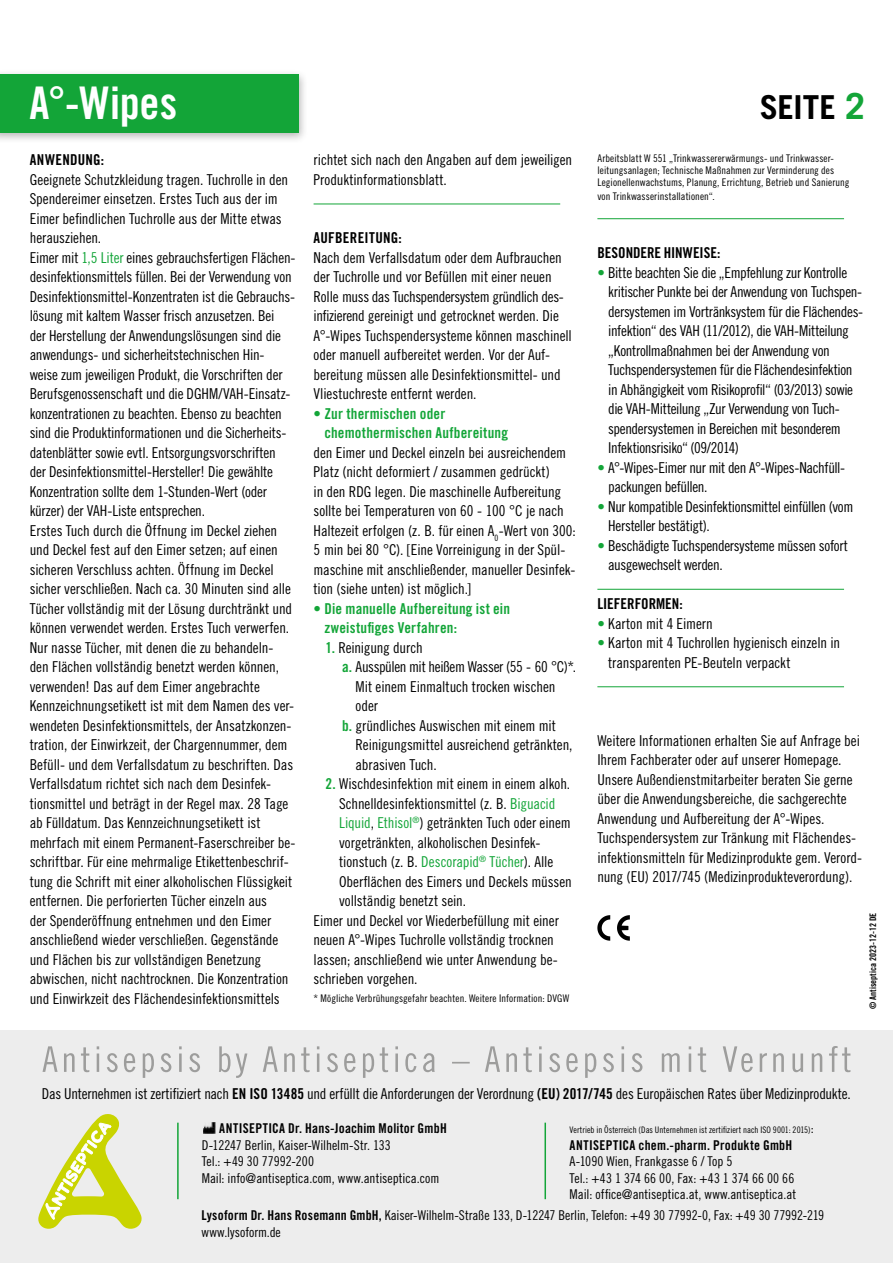
<style>
.page{position:relative;width:893px;height:1263px;background:#fff}
.page>*{position:absolute;margin:0;border:0;box-sizing:border-box;transform-origin:0 0}
.t1{font:45px "Trade Gothic LT Std Bd Cn 20";color:#fff}
.t2{font:700 33px "Trade Gothic LT Std";letter-spacing:-.005em;color:#000}
.t3{font:15px/19.5px "Trade Gothic LT Std Cn 18";letter-spacing:-.01em;color:#000}
.t4{font:15px/19.5px "Trade Gothic LT Std Bd Cn 20";letter-spacing:.01em;color:#13a538}
.t5{font:15px "Trade Gothic LT Std Bd Cn 20";letter-spacing:.005em;color:#000}
.t6{font:13.5px/16.5px "Trade Gothic LT Std Cn 18";color:#000}
.t7{font:13.5px "Trade Gothic LT Std Bd Cn 20";letter-spacing:.02em;color:#000}
.t8{font:10.5px/12px "Trade Gothic LT Std Cn 18";letter-spacing:.01em;color:#000}
.t9{font:9px "Trade Gothic LT Std Cn 18";letter-spacing:.005em;color:#000}
.t10{font:9px "Trade Gothic LT Std Bd Cn 20";color:#000}
.s1{font-size:36px;color:#13a538}
.s2{color:#13a538}
.s3{font-family:"Trade Gothic LT Std Cn 18"}
.s4{font-family:"Trade Gothic LT Std Bd Cn 20";color:#13a538}
.s5{font-family:"Trade Gothic LT Std Bd Cn 20"}
.s6{font-size:13.5px}
</style>
<div class="page">
<div style="left:0;top:1030px;width:893px;height:233px;background:#ededed"></div>
<svg style="left:43px;top:1046px;width:807px;height:32px"></svg>
<svg style="left:38px;top:1114px;width:104px;height:115px"></svg>
<hr style="left:177px;top:1123px;width:2px;height:76px;background:#13a538">
<hr style="left:544px;top:1123px;width:2px;height:76px;background:#13a538">
<svg style="left:203px;top:1122px;width:12px;height:11px"></svg>
<hr style="left:314px;top:204px;width:246px;height:1px;background:#13a538">
<hr style="left:597px;top:218px;width:247px;height:1px;background:#13a538">
<hr style="left:597px;top:589px;width:247px;height:1px;background:#13a538">
<hr style="left:597px;top:686px;width:247px;height:1px;background:#13a538">
<svg style="left:597px;top:915px;width:33px;height:26px"></svg>
<div style="left:0;top:69px;width:308px;height:74px;background:#000;opacity:.29"></div>
<div style="left:0;top:74px;width:298px;height:59px;background:#13a538"></div>
<h1 class="t1" style="left:29px;top:76px;width:149px">A°-Wipes</h1>
<h2 class="t2" style="left:760px;top:87px;width:107px">SEITE <span class="s1">2</span></h2>
<p class="t5" style="left:30px;top:151px;width:76px">ANWENDUNG:</p>
<p class="t3" style="left:30px;top:170px;width:267px">Geeignete Schutzkleidung tragen. Tuchrolle in den Spendereimer einsetzen. Erstes Tuch aus der im Eimer befindlichen Tuchrolle aus der Mitte etwas herausziehen.<br>Eimer mit <span class="s2">1,5 Liter</span> eines gebrauchsfertigen Flächen&shy;desinfektionsmittels füllen. Bei der Verwendung von Desinfektionsmittel-Konzentraten ist die Gebrauchs&shy;lösung mit kaltem Wasser frisch anzusetzen. Bei<br>der Herstellung der Anwendungslösungen sind die anwendungs- und sicherheitstechnischen Hin&shy;weise zum jeweiligen Produkt, die Vorschriften der Berufsgenossenschaft und die DGHM/VAH-Einsatz&shy;konzentrationen zu beachten. Ebenso zu beachten sind die Produktinformationen und die Sicherheits&shy;datenblätter sowie evtl. Entsorgungsvorschriften der Desinfektionsmittel-Hersteller! Die gewählte Konzentration sollte dem 1-Stunden-Wert (oder kürzer) der VAH-Liste entsprechen.<br>Erstes Tuch durch die Öffnung im Deckel ziehen und Deckel fest auf den Eimer setzen; auf einen sicheren Verschluss achten. Öffnung im Deckel sicher verschließen. Nach ca. 30 Minuten sind alle Tücher vollständig mit der Lösung durchtränkt und können verwendet werden. Erstes Tuch verwerfen.<br>Nur nasse Tücher, mit denen die zu behandeln&shy;den Flächen vollständig benetzt werden können, verwenden! Das auf dem Eimer angebrachte Kennzeichnungsetikett ist mit dem Namen des ver&shy;wendeten Desinfektionsmittels, der Ansatzkonzen&shy;tration, der Einwirkzeit, der Chargennummer, dem Befüll- und dem Verfallsdatum zu beschriften. Das Verfallsdatum richtet sich nach dem Desinfek&shy;tionsmittel und beträgt in der Regel max. 28 Tage ab Fülldatum. Das Kennzeichnungsetikett ist mehrfach mit einem Permanent-Faserschreiber be&shy;schriftbar. Für eine mehrmalige Etikettenbeschrif&shy;tung die Schrift mit einer alkoholischen Flüssigkeit entfernen. Die perforierten Tücher einzeln aus<br>der Spenderöffnung entnehmen und den Eimer anschließend wieder verschließen. Gegenstände und Flächen bis zur vollständigen Benetzung abwischen, nicht nachtrocknen. Die Konzentration und Einwirkzeit des Flächendesinfektionsmittels</p>
<p class="t3" style="left:314px;top:150px;width:260px">richtet sich nach den Angaben auf dem jeweiligen<br>Produktinformationsblatt.</p>
<p class="t5" style="left:314px;top:229px;width:90px">AUFBEREITUNG:</p>
<p class="t3" style="left:314px;top:248px;width:260px">Nach dem Verfallsdatum oder dem Aufbrauchen der Tuchrolle und vor Befüllen mit einer neuen Rolle muss das Tuchspendersystem gründlich des&shy;infizierend gereinigt und getrocknet werden. Die A°-Wipes Tuchspendersysteme können maschinell oder manuell aufbereitet werden. Vor der Auf&shy;bereitung müssen alle Desinfektionsmittel- und Vliestuchreste entfernt werden.</p>
<p class="t4" style="left:324px;top:404px;width:185px;text-indent:-11px"><span class="s3">•</span> Zur thermischen oder chemothermischen Aufbereitung</p>
<p class="t3" style="left:314px;top:443px;width:264px">den Eimer und Deckel einzeln bei ausreichendem Platz (nicht deformiert / zusammen gedrückt)<br>in den RDG legen. Die maschinelle Aufbereitung sollte bei Temperaturen von 60 - 100 °C je nach Haltezeit erfolgen (z. B. für einen A<sub>0</sub>-Wert von 300:<br>5 min bei 80 °C). [Eine Vorreinigung in der Spül&shy;maschine mit anschließender, manueller Desinfek&shy;tion (siehe unten) ist möglich.]</p>
<p class="t4" style="left:324px;top:599px;width:187px;text-indent:-11px"><span class="s3">•</span> Die manuelle Aufbereitung ist ein zweistufiges Verfahren:</p>
<p class="t3" style="left:326px;top:638px;width:99px"><span class="s4">1.</span> Reinigung durch</p>
<p class="t3" style="left:342px;top:657px;width:236px"><span class="s4">a.</span> Ausspülen mit heißem Wasser (55 - 60 °C)*.</p>
<p class="t3" style="left:356px;top:677px;width:201px">Mit einem Einmaltuch trocken wischen</p>
<p class="t3" style="left:356px;top:696px;width:24px">oder</p>
<p class="t3" style="left:342px;top:716px;width:216px"><span class="s4">b.</span> gründliches Auswischen mit einem mit</p>
<p class="t3" style="left:356px;top:735px;width:218px">Reinigungsmittel ausreichend getränkten,</p>
<p class="t3" style="left:356px;top:755px;width:83px">abrasiven Tuch.</p>
<p class="t3" style="left:326px;top:774px;width:246px"><span class="s4">2.</span> Wischdesinfektion mit einem in einem alkoh.</p>
<p class="t3" style="left:339px;top:794px;width:218px">Schnelldesinfektionsmittel (z. B. <span class="s2">Biguacid</span></p>
<p class="t3" style="left:339px;top:813px;width:233px"><span class="s2">Liquid</span>, <span class="s2">Ethisol</span><sup>®</sup>) getränkten Tuch oder einem</p>
<p class="t3" style="left:339px;top:833px;width:203px">vorgetränkten, alkoholischen Desinfek-</p>
<p class="t3" style="left:339px;top:852px;width:216px">tionstuch (z. B. <span class="s2">Descorapid</span><sup>®</sup> <span class="s2">Tücher</span>). Alle</p>
<p class="t3" style="left:339px;top:872px;width:234px">Oberflächen des Eimers und Deckels müssen</p>
<p class="t3" style="left:339px;top:891px;width:128px">vollständig benetzt sein.</p>
<p class="t3" style="left:314px;top:911px;width:247px">Eimer und Deckel vor Wiederbefüllung mit einer</p>
<p class="t3" style="left:314px;top:930px;width:242px">neuen A°-Wipes Tuchrolle vollständig trocknen</p>
<p class="t3" style="left:314px;top:950px;width:246px">lassen; anschließend wie unter Anwendung be-</p>
<p class="t3" style="left:314px;top:969px;width:105px">schrieben vorgehen.</p>
<p class="t8" style="left:314px;top:992px;width:257px">* Mögliche Verbrühungsgefahr beachten. Weitere Information: DVGW</p>
<p class="t8" style="left:597px;top:152px;width:253px">Arbeitsblatt W 551 „Trinkwassererwärmungs- und Trinkwasser&shy;leitungsanlagen; Technische Maßnahmen zur Verminderung des<br>Legionellenwachstums, Planung, Errichtung, Betrieb und Sanierung</p>
<p class="t8" style="left:597px;top:190px;width:119px">von Trinkwasserinstallationen“.</p>
<p class="t5" style="left:597px;top:244px;width:125px">BESONDERE HINWEISE:</p>
<p class="t3" style="left:608px;top:262px;width:256px;text-indent:-11px"><span class="s2">•</span> Bitte beachten Sie die „Empfehlung zur Kontrolle kritischer Punkte bei der Anwendung von Tuchspen&shy;dersystemen im Vortränksystem für die Flächendes&shy;infektion“ des VAH (11/2012), die VAH-Mitteilung „Kontrollmaßnahmen bei der Anwendung von Tuchspendersystemen für die Flächendesinfektion in Abhängigkeit vom Risikoprofil“ (03/2013) sowie die VAH-Mitteilung „Zur Verwendung von Tuch&shy;spendersystemen in Bereichen mit besonderem Infektionsrisiko“ (09/2014)</p>
<p class="t3" style="left:608px;top:457px;width:238px;text-indent:-11px"><span class="s2">•</span> A°-Wipes-Eimer nur mit den A°-Wipes-Nachfüll&shy;packungen befüllen.</p>
<p class="t3" style="left:608px;top:496px;width:247px;text-indent:-11px"><span class="s2">•</span> Nur kompatible Desinfektionsmittel einfüllen (vom<br>Hersteller bestätigt).</p>
<p class="t3" style="left:608px;top:535px;width:241px;text-indent:-11px"><span class="s2">•</span> Beschädigte Tuchspendersysteme müssen sofort ausgewechselt werden.</p>
<p class="t5" style="left:597px;top:595px;width:87px">LIEFERFORMEN:</p>
<p class="t3" style="left:597px;top:613px;width:117px"><span class="s2">•</span> Karton mit 4 Eimern</p>
<p class="t3" style="left:608px;top:633px;width:233px;text-indent:-11px"><span class="s2">•</span> Karton mit 4 Tuchrollen hygienisch einzeln in transparenten PE-Beuteln verpackt</p>
<p class="t3" style="left:597px;top:730px;width:266px">Weitere Informationen erhalten Sie auf Anfrage bei Ihrem Fachberater oder auf unserer Homepage.<br>Unsere Außendienstmitarbeiter beraten Sie gerne über die Anwendungsbereiche, die sachgerechte Anwendung und Aufbereitung der A°-Wipes.<br>Tuchspendersystem zur Tränkung mit Flächendes&shy;infektionsmitteln für Medizinprodukte gem. Verord&shy;nung (EU) 2017/745 (Medizinprodukteverordung).</p>
<p class="t10" style="left:867px;top:1009px;width:98px;rotate:-90deg">© Antiseptica 2023-12-12 DE</p>
<p class="t3" style="left:42px;top:1083px;width:810px">Das Unternehmen ist zertifiziert nach <span class="s5">EN ISO 13485</span> und erfüllt die Anforderungen der Verordnung <span class="s5">(EU) 2017/745</span> des Europäischen Rates über Medizinprodukte.</p>
<p class="t9" style="left:570px;top:1124px;width:246px">Vertrieb in Österreich (Das Unternehmen ist zertifiziert nach ISO 9001: 2015)<span class="s6">:</span></p>
<p class="t7" style="left:570px;top:1136px;width:224px">ANTISEPTICA chem.-pharm. Produkte GmbH</p>
<p class="t6" style="left:570px;top:1153px;width:228px">A-1090 Wien, Frankgasse 6 / Top 5<br>Tel.: +43 1 374 66 00, Fax: +43 1 374 66 00 66<br>Mail: office@antiseptica.at, www.antiseptica.at</p>
<p class="t6" style="left:202px;top:1207px;width:624px"><span class="s5">Lysoform Dr. Hans Rosemann GmbH,</span> Kaiser-Wilhelm-Straße 133, D-12247 Berlin, Telefon: +49 30 77992-0, Fax: +49 30 77992-219 www.lysoform.de</p>
<p class="t7" style="left:219px;top:1120px;width:229px">ANTISEPTICA Dr. Hans-Joachim Molitor GmbH</p>
<p class="t6" style="left:202px;top:1136px;width:239px">D-12247 Berlin, Kaiser-Wilhelm-Str. 133<br>Tel.: +49 30 77992-200<br>Mail: info@antiseptica.com, www.antiseptica.com</p>
</div>
